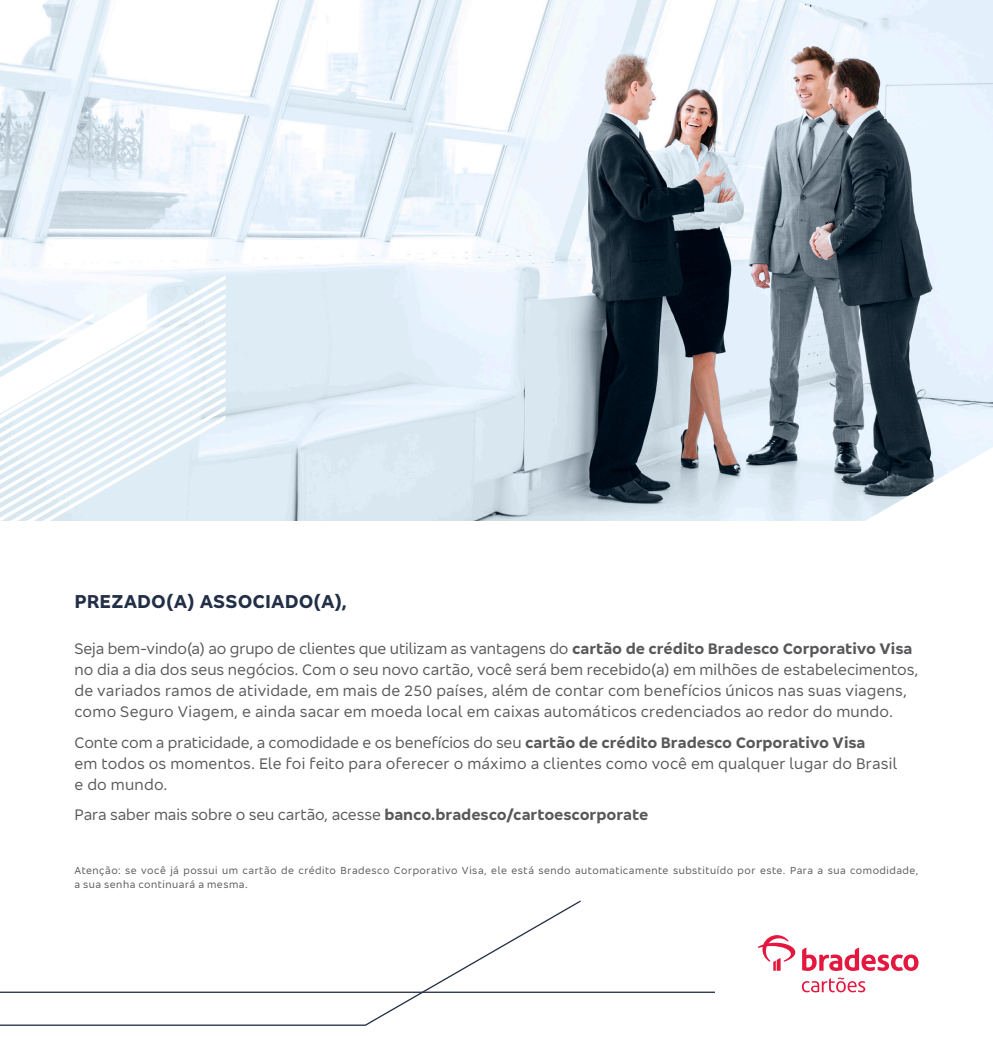
<style>
.page{position:relative;width:993px;height:1042px;background:#fff}
.page>*{position:absolute;margin:0;border:0;box-sizing:border-box;transform-origin:0 0}
.t1{font:700 19.25px "Bradesco Sans";color:#222f47}
.t2{font:15.75px/21px "Bradesco Sans";letter-spacing:.005em;color:#57585a}
.t3{font:10.5px/14px "Bradesco Sans";letter-spacing:.05em;color:#57585a}
.s1{font-weight:700}
</style>
<div class="page">
<img style="left:0;top:0;width:992px;height:521px">
<svg style="left:0;top:275px;width:225px;height:246px"></svg>
<svg style="left:843px;top:447px;width:149px;height:74px"></svg>
<svg style="left:423px;top:900px;width:158px;height:91px"></svg>
<svg style="left:0;top:991px;width:715px;height:35px"></svg>
<svg style="left:757px;top:935px;width:161px;height:57px"></svg>
<p class="t1" style="left:74px;top:589px;width:273px">PREZADO(A) ASSOCIADO(A),</p>
<p class="t2" style="left:74px;top:637px;width:845px">Seja bem-vindo(a) ao grupo de clientes que utilizam as vantagens do <span class="s1">cartão de crédito Bradesco Corporativo Visa </span>no dia a dia dos seus negócios. Com o seu novo cartão, você será bem recebido(a) em milhões de estabelecimentos, de variados ramos de atividade, em mais de 250 países, além de contar com benefícios únicos nas suas viagens, como Seguro Viagem, e ainda sacar em moeda local em caixas automáticos credenciados ao redor do mundo.</p>
<p class="t2" style="left:74px;top:731px;width:824px">Conte com a praticidade, a comodidade e os benefícios do seu <span class="s1">cartão de crédito Bradesco Corporativo Visa<br></span>em todos os momentos. Ele foi feito para oferecer o máximo a clientes como você em qualquer lugar do Brasil e do mundo.</p>
<p class="t2" style="left:74px;top:804px;width:575px">Para saber mais sobre o seu cartão, acesse <span class="s1">banco.bradesco/cartoescorporate</span></p>
<p class="t3" style="left:74px;top:863px;width:845px">Atenção: se você já possui um cartão de crédito Bradesco Corporativo Visa, ele está sendo automaticamente substituído por este. Para a sua comodidade, a sua senha continuará a mesma.</p>
</div>
